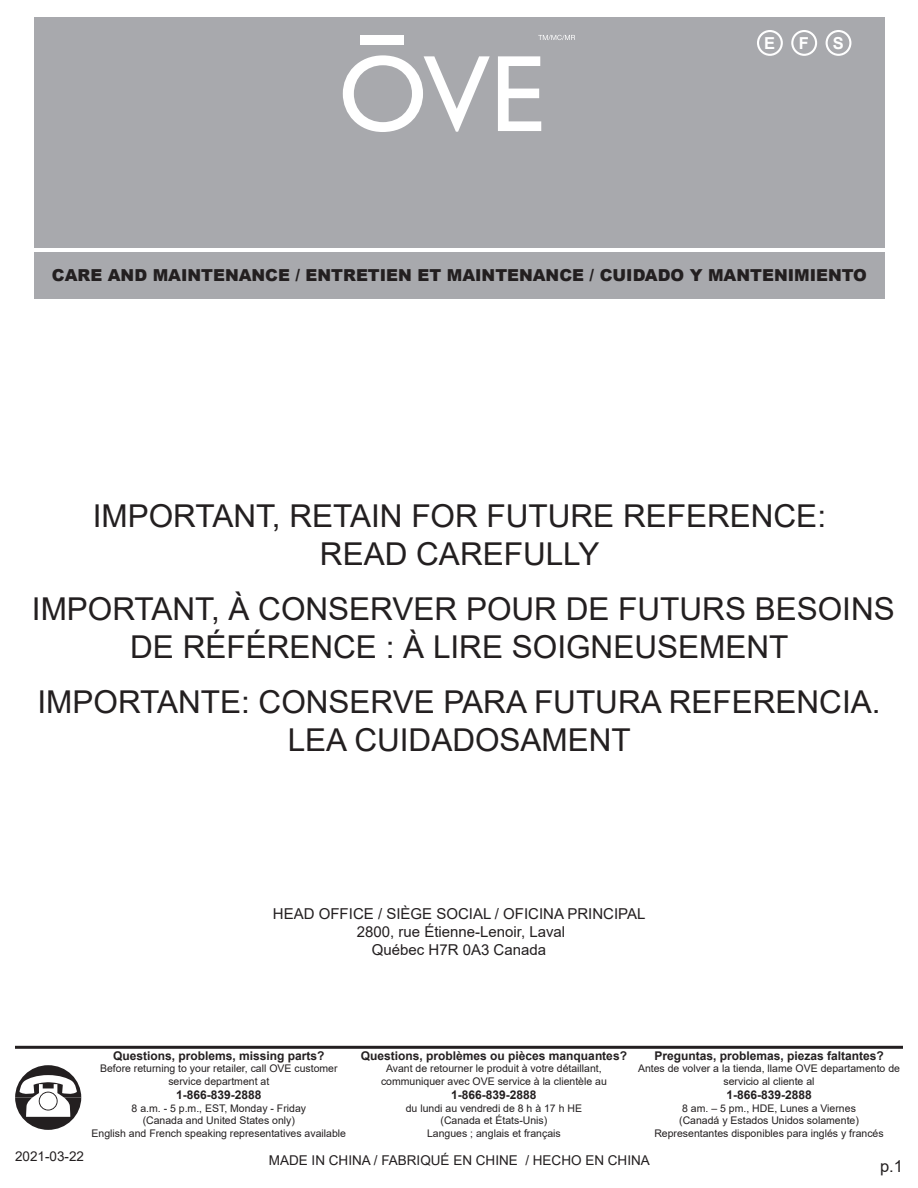
<style>
.page{position:relative;width:918px;height:1188px;background:#fff}
.page>*{position:absolute;margin:0;border:0;box-sizing:border-box;transform-origin:0 0}
.t1{font:31.5px/37.8px "Arial";color:#231f20;text-align:center}
.t2{font:900 16.5px "Arial";color:#231f20}
.t3{font:700 16.5px "Arial";color:#fff}
.t4{font:16.5px "Arial";color:#231f20}
.t5{font:15px "Arial";color:#231f20}
.t6{font:13.5px "Arial";color:#231f20}
.t7{font:700 12px "Arial";color:#231f20}
.t8{font:10.5px/12.6px "Arial";color:#231f20;text-align:center}
</style>
<div class="page">
<div style="left:34px;top:17px;width:851px;height:230px;background:#a8a9ad"></div>
<div style="left:757px;top:30px;width:26px;height:26px;border:2px solid #fff;border-radius:50%"></div>
<div style="left:791px;top:30px;width:26px;height:26px;border:2px solid #fff;border-radius:50%"></div>
<div style="left:826px;top:30px;width:25px;height:26px;border:2px solid #fff;border-radius:50%"></div>
<div style="left:34px;top:252px;width:851px;height:47px;background:#a8a9ad"></div>
<svg style="left:343px;top:55px;width:147px;height:77px"></svg>
<svg style="left:498px;top:56px;width:43px;height:75px"></svg>
<div style="left:361px;top:35px;width:43px;height:10px;background:#fff"></div>
<svg style="left:538px;top:35px;width:37px;height:5px"></svg>
<svg style="left:15px;top:1065px;width:66px;height:65px"></svg>
<svg style="left:39px;top:1092px;width:19px;height:19px"></svg>
<div style="left:40px;top:1093px;width:17px;height:17px;background:#fff;border-radius:50%"></div>
<hr style="left:15px;top:1046px;width:888px;height:3px;background:#231f20">
<p class="t3" style="left:764px;top:32px;width:13px">E</p>
<p class="t3" style="left:799px;top:32px;width:12px">F</p>
<p class="t3" style="left:833px;top:32px;width:13px">S</p>
<p class="t2" style="left:52px;top:263px;width:817px">CARE AND MAINTENANCE / ENTRETIEN ET MAINTENANCE / CUIDADO Y MANTENIMIENTO</p>
<p class="t1" style="left:93px;top:497px;width:735px">IMPORTANT, RETAIN FOR FUTURE REFERENCE:<br>READ CAREFULLY</p>
<p class="t1" style="left:32px;top:590px;width:864px">IMPORTANT, À CONSERVER POUR DE FUTURS BESOINS<br>DE RÉFÉRENCE : À LIRE SOIGNEUSEMENT</p>
<p class="t1" style="left:38px;top:683px;width:845px">IMPORTANTE: CONSERVE PARA FUTURA REFERENCIA.<br>LEA CUIDADOSAMENT</p>
<p class="t5" style="left:273px;top:903px;width:374px">HEAD OFFICE / SIÈGE SOCIAL / OFICINA PRINCIPAL</p>
<p class="t5" style="left:357px;top:921px;width:210px">2800, rue Étienne-Lenoir, Laval</p>
<p class="t5" style="left:372px;top:939px;width:176px">Québec H7R 0A3 Canada</p>
<p class="t7" style="left:113px;top:1047px;width:213px">Questions, problems, missing parts?</p>
<p class="t8" style="left:100px;top:1062px;width:239px">Before returning to your retailer, call OVE customer service department at</p>
<p class="t7" style="left:176px;top:1087px;width:87px">1-866-839-2888</p>
<p class="t8" style="left:132px;top:1102px;width:176px">8 a.m. - 5 p.m., EST, Monday - Friday</p>
<p class="t8" style="left:143px;top:1114px;width:154px">(Canada and United States only)</p>
<p class="t8" style="left:92px;top:1127px;width:256px">English and French speaking representatives available</p>
<p class="t7" style="left:361px;top:1047px;width:268px">Questions, problèmes ou pièces manquantes?</p>
<p class="t8" style="left:381px;top:1062px;width:227px">Avant de retourner le produit à votre détaillant, communiquer avec OVE service à la clientèle au</p>
<p class="t7" style="left:451px;top:1087px;width:87px">1-866-839-2888</p>
<p class="t8" style="left:406px;top:1102px;width:178px">du lundi au vendredi de 8 h à 17 h HE</p>
<p class="t8" style="left:441px;top:1114px;width:108px">(Canada et États-Unis)</p>
<p class="t8" style="left:427px;top:1127px;width:135px">Langues ; anglais et français</p>
<p class="t7" style="left:654px;top:1047px;width:231px">Preguntas, problemas, piezas faltantes?</p>
<p class="t8" style="left:638px;top:1062px;width:264px">Antes de volver a la tienda, llame OVE departamento de servicio al cliente al</p>
<p class="t7" style="left:726px;top:1087px;width:87px">1-866-839-2888</p>
<p class="t8" style="left:682px;top:1102px;width:175px">8 am. – 5 pm., HDE, Lunes a Viernes</p>
<p class="t8" style="left:679px;top:1114px;width:181px">(Canadá y Estados Unidos solamente)</p>
<p class="t8" style="left:654px;top:1127px;width:231px">Representantes disponibles para inglés y francés</p>
<h2 class="t4" style="left:880px;top:1155px;width:24px">p.1</h2>
<p class="t6" style="left:15px;top:1147px;width:71px">2021-03-22</p>
<p class="t6" style="left:269px;top:1151px;width:383px">MADE IN CHINA / FABRIQUÉ EN CHINE / HECHO EN CHINA</p>
</div>
